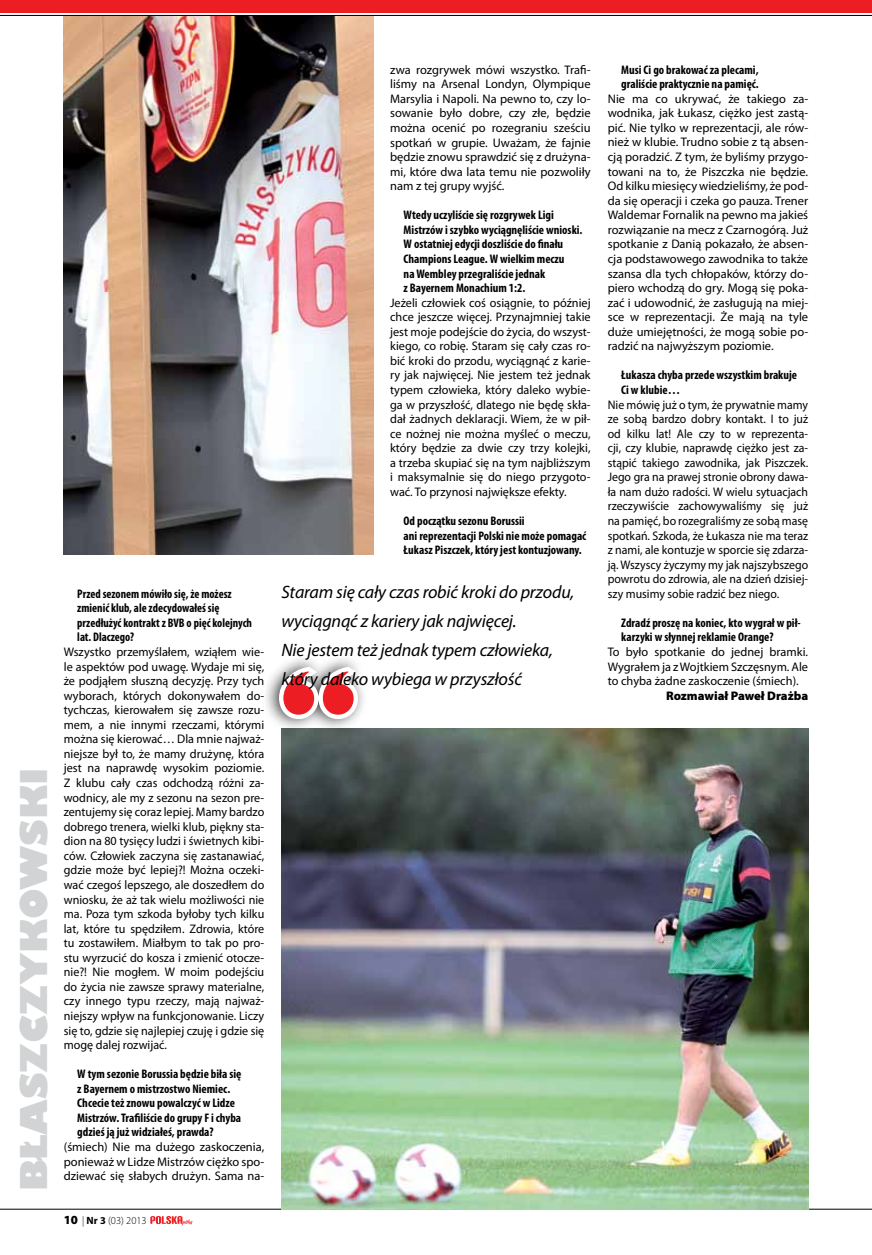
<style>
.page{position:relative;width:872px;height:1255px;background:#fff}
.page>*{position:absolute;margin:0;border:0;box-sizing:border-box;transform-origin:0 0}
.t1{font:800 94.35px "Gill Sans";color:#ed1d24}
.t2{font:800 36px "Gill Sans";color:#d1d3d4}
.t3{font:italic 18px/29.1px "Myriad Pro";letter-spacing:-.01em;color:#000}
.t4{font:12.45px/14.5px "Myriad Pro";color:#000;text-align:justify}
.t5{font:700 condensed 12.45px/14.5px "Myriad Pro";color:#000}
.t6{font:12.45px/14.5px "Myriad Pro";color:#000;text-align:justify;scale:.95 1}
.t7{font:700 condensed 12.45px/14.5px "Myriad Pro";color:#000;scale:.96 1}
.t8{font:900 12.45px "Myriad Pro";color:#000}
.t9{font:300 10.5px "Myriad Pro";color:#000}
.s1{font-weight:900;font-size:12.45px}
.s2{font-weight:700}
</style>
<div class="page">
<hr style="left:0;top:1208px;width:872px;height:1px;background:#000">
<svg style="left:150px;top:1216px;width:42px;height:9px"></svg>
<img style="left:64px;top:16px;width:309px;height:538px">
<img style="left:281px;top:728px;width:527px;height:481px">
<div style="left:260px;top:651px;width:106px;height:80px;background:#000;opacity:.75"></div>
<svg style="left:275px;top:662px;width:90px;height:63px"></svg>
<hr style="left:0;top:15px;width:872px;height:1px;background:#000">
<div style="left:0;top:0;width:872px;height:13px;background:#ed1d24"></div>
<h2 class="t2" style="left:11px;top:1191px;width:419px;rotate:-90deg">błaszczykowski</h2>
<p class="t7" style="left:77px;top:586px;width:183px">Przed sezonem mówiło się, że możesz zmienić klub, ale zdecydowałeś się przedłużyć kontrakt z BVB o pięć kolejnych lat. Dlaczego?</p>
<p class="t4" style="left:64px;top:644px;width:202px">Wszystko przemyślałem, wziąłem wie&shy;le aspektów pod uwagę. Wydaje mi się, że podjąłem słuszną decyzję. Przy tych wyborach, których dokonywałem do&shy;tychczas, kierowałem się zawsze rozu&shy;mem, a nie innymi rzeczami, którymi można się kierować… Dla mnie najważ&shy;niejsze był to, że mamy drużynę, która jest na naprawdę wysokim poziomie.<br>Z klubu cały czas odchodzą różni za&shy;wodnicy, ale my z sezonu na sezon pre&shy;zentujemy się coraz lepiej. Mamy bardzo dobrego trenera, wielki klub, piękny sta&shy;dion na 80 tysięcy ludzi i świetnych kibi&shy;ców. Człowiek zaczyna się zastanawiać, gdzie może być lepiej?! Można oczeki&shy;wać czegoś lepszego, ale doszedłem do wniosku, że aż tak wielu możliwości nie ma. Poza tym szkoda byłoby tych kilku lat, które tu spędziłem. Zdrowia, które tu zostawiłem. Miałbym to tak po pro&shy;stu wyrzucić do kosza i zmienić otocze&shy;nie?! Nie mogłem. W moim podejściu do życia nie zawsze sprawy materialne, czy innego typu rzeczy, mają najważ&shy;niejszy wpływ na funkcjonowanie. Liczy się to, gdzie się najlepiej czuję i gdzie się mogę dalej rozwijać.</p>
<p class="t5" style="left:77px;top:1066px;width:166px">W tym sezonie Borussia będzie biła się z Bayernem o mistrzostwo Niemiec.<br>Chcecie też znowu powalczyć w Lidze Mistrzów. Trafiliście do grupy F i chyba gdzieś ją już widziałeś, prawda?</p>
<p class="t4" style="left:64px;top:1139px;width:202px">(śmiech) Nie ma dużego zaskoczenia, ponieważ w Lidze Mistrzów ciężko spo&shy;dziewać się słabych drużyn. Sama na-</p>
<p class="t9" style="left:64px;top:1213px;width:84px"><span class="s1">10</span> | <span class="s2">Nr 3</span> (03) 2013</p>
<p class="t4" style="left:390px;top:62px;width:202px">zwa rozgrywek mówi wszystko. Trafi&shy;liśmy na Arsenal Londyn, Olympique Marsylia i Napoli. Na pewno to, czy lo&shy;sowanie było dobre, czy złe, będzie można ocenić po rozegraniu sześciu spotkań w grupie. Uważam, że fajnie będzie znowu sprawdzić się z drużyna&shy;mi, które dwa lata temu nie pozwoliły nam z tej grupy wyjść.</p>
<p class="t5" style="left:403px;top:208px;width:180px">Wtedy uczyliście się rozgrywek Ligi Mistrzów i szybko wyciągnęliście wnioski.<br>W ostatniej edycji doszliście do finału Champions League. W wielkim meczu<br>na Wembley przegraliście jednak<br>z Bayernem Monachium 1:2.</p>
<p class="t4" style="left:390px;top:295px;width:202px">Jeżeli człowiek coś osiągnie, to później chce jeszcze więcej. Przynajmniej takie jest moje podejście do życia, do wszyst&shy;kiego, co robię. Staram się cały czas ro&shy;bić kroki do przodu, wyciągnąć z karie&shy;ry jak najwięcej. Nie jestem też jednak typem człowieka, który daleko wybie&shy;ga w przyszłość, dlatego nie będę skła&shy;dał żadnych deklaracji. Wiem, że w pił&shy;ce nożnej nie można myśleć o meczu, który będzie za dwie czy trzy kolejki, a trzeba skupiać się na tym najbliższym i maksymalnie się do niego przygoto&shy;wać. To przynosi największe efekty.</p>
<p class="t5" style="left:403px;top:513px;width:184px">Od początku sezonu Borussii<br>ani reprezentacji Polski nie może pomagać<br>Łukasz Piszczek, który jest kontuzjowany.</p>
<h3 class="t3" style="left:281px;top:577px;width:294px">Staram się cały czas robić kroki do przodu, wyciągnąć z kariery jak najwięcej.<br>Nie jestem też jednak typem człowieka, który daleko wybiega w przyszłość</h3>
<h1 class="t1" style="left:357px;top:737px;width:79px;rotate:-180deg">”</h1>
<p class="t5" style="left:621px;top:62px;width:139px">Musi Ci go brakować za plecami, graliście praktycznie na pamięć.</p>
<p class="t4" style="left:608px;top:91px;width:202px">Nie ma co ukrywać, że takiego za&shy;wodnika, jak Łukasz, ciężko jest zastą&shy;pić. Nie tylko w reprezentacji, ale rów&shy;nież w klubie. Trudno sobie z tą absen&shy;cją poradzić. Z tym, że byliśmy przygo&shy;towani na to, że Piszczka nie będzie.<br>Od kilku miesięcy wiedzieliśmy, że pod&shy;da się operacji i czeka go pauza. Trener Waldemar Fornalik na pewno ma jakieś rozwiązanie na mecz z Czarnogórą. Już spotkanie z Danią pokazało, że absen&shy;cja podstawowego zawodnika to także szansa dla tych chłopaków, którzy do&shy;piero wchodzą do gry. Mogą się poka&shy;zać i udowodnić, że zasługują na miej&shy;sce w reprezentacji. Że mają na tyle duże umiejętności, że mogą sobie po&shy;radzić na najwyższym poziomie.</p>
<p class="t5" style="left:621px;top:368px;width:177px">Łukasza chyba przede wszystkim brakuje<br>Ci w klubie…</p>
<p class="t6" style="left:608px;top:397px;width:212px">Nie mówię już o tym, że prywatnie mamy ze sobą bardzo dobry kontakt. I to już od kilku lat! Ale czy to w reprezenta&shy;cji, czy klubie, naprawdę ciężko jest za&shy;stąpić takiego zawodnika, jak Piszczek.<br>Jego gra na prawej stronie obrony dawa&shy;ła nam dużo radości. W wielu sytuacjach rzeczywiście zachowywaliśmy się już na pamięć, bo rozegraliśmy ze sobą masę spotkań. Szkoda, że Łukasza nie ma teraz z nami, ale kontuzje w sporcie się zdarza&shy;ją. Wszyscy życzymy my jak najszybszego powrotu do zdrowia, ale na dzień dzisiej&shy;szy musimy sobie radzić bez niego.</p>
<p class="t5" style="left:621px;top:615px;width:181px">Zdradź proszę na koniec, kto wygrał w pił&shy;karzyki w słynnej reklamie Orange?</p>
<p class="t4" style="left:608px;top:644px;width:202px">To było spotkanie do jednej bramki.<br>Wygrałem ja z Wojtkiem Szczęsnym. Ale to chyba żadne zaskoczenie (śmiech).</p>
<p class="t8" style="left:666px;top:687px;width:144px">Rozmawiał Paweł Drażba</p>
</div>
